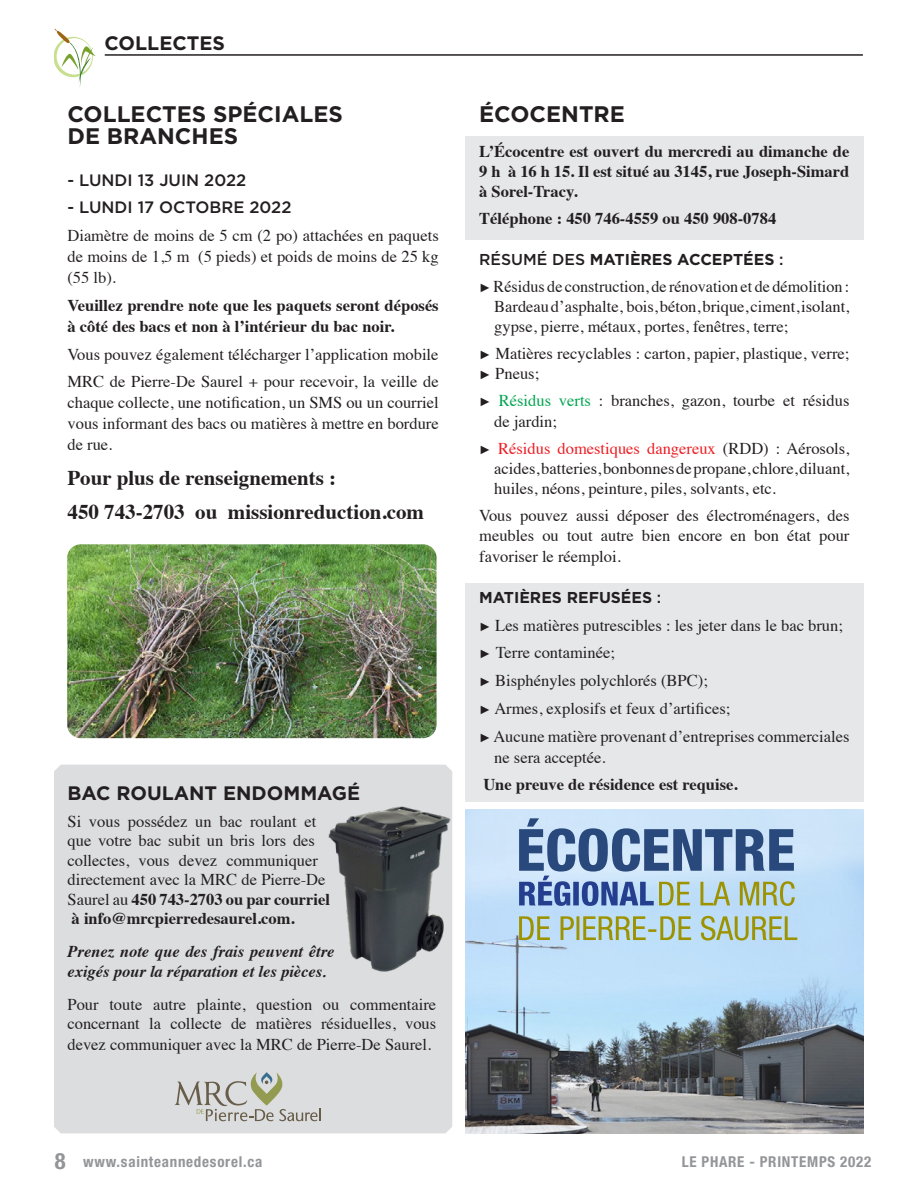
<style>
.page{position:relative;width:918px;height:1188px;background:#fff}
.page>*{position:absolute;margin:0;border:0;box-sizing:border-box;transform-origin:0 0}
.t1{font:700 22.5px/22.5px "Gotham";color:#231f20}
.t2{font:700 21px/34.5px "Times";color:#231f20}
.t3{font:700 19.5px "Gotham";color:#231f20}
.t4{font:16.5px/20.2px "Times";color:#231f20}
.t5{font:700 16.5px/20.2px "Times";color:#231f20}
.t6{font:italic 700 16.5px/19.5px "Times";color:#231f20}
.t7{font:500 16.5px "Gotham";color:#231f20}
.t8{font:700 15.75px "Gotham";color:#231f20}
.t9{font:700 condensed 15px "Helvetica Neue";letter-spacing:.05em;color:#939598}
.s1{font-weight:700}
.s2{font-weight:500}
.s3{font-family:"Arial";font-size:12px}
.s4{color:#00a54f}
.s5{color:#ee1d23}
.s6{font-size:22.5px}
</style>
<div class="page">
<img style="left:466px;top:810px;width:398px;height:324px">
<hr style="left:105px;top:54px;width:758px;height:2px;background:#231f20">
<svg style="left:54px;top:28px;width:42px;height:59px"></svg>
<img style="left:67px;top:544px;width:370px;height:194px">
<div style="left:466px;top:584px;width:398px;height:218px;background:#e6e7e9"></div>
<div style="left:466px;top:137px;width:398px;height:103px;background:#e6e7e9"></div>
<svg style="left:519px;top:818px;width:276px;height:88px;background:#8aa4c1"></svg>
<svg style="left:519px;top:916px;width:278px;height:25px;background:#b2c4a5"></svg>
<div style="left:54px;top:765px;width:398px;height:368px;background:#dcdddf"></div>
<img style="left:315px;top:805px;width:137px;height:167px">
<svg style="left:174px;top:1072px;width:147px;height:49px;background:#c8c8c3"></svg>
<p class="t3" style="left:105px;top:32px;width:122px">COLLECTES</p>
<h1 class="t1" style="left:68px;top:103px;width:277px">COLLECTES SPÉCIALES<br>DE BRANCHES</h1>
<p class="t7" style="left:68px;top:170px;width:180px">- LUNDI 13 JUIN 2022</p>
<p class="t7" style="left:68px;top:198px;width:225px">- LUNDI 17 OCTOBRE 2022</p>
<p class="t4" style="left:68px;top:224px;width:373px;line-height:21px;text-align:justify">Diamètre de moins de 5 cm (2 po) attachées en paquets de moins de 1,5 m (5 pieds) et poids de moins de 25 kg (55 lb).</p>
<p class="t5" style="left:68px;top:293px;width:373px;line-height:21px">Veuillez prendre note que les paquets seront déposés à côté des bacs et non à l’intérieur du bac noir.</p>
<p class="t4" style="left:68px;top:339px;width:373px;line-height:27.8px">Vous pouvez également télécharger l’application mobile<br>MRC de Pierre-De Saurel + pour recevoir, la veille de</p>
<p class="t4" style="left:68px;top:391px;width:373px;line-height:21px;text-align:justify">chaque collecte, une notification, un SMS ou un courriel vous informant des bacs ou matières à mettre en bordure de rue.</p>
<p class="t2" style="left:68px;top:458px;width:358px">Pour plus de renseignements :<br>450 743-2703 ou missionreduction.com</p>
<p class="t3" style="left:68px;top:782px;width:294px">BAC ROULANT ENDOMMAGÉ</p>
<p class="t4" style="left:68px;top:810px;width:264px;line-height:19.5px">Si vous possédez un bac roulant et que votre bac subit un bris lors des collectes, vous devez communiquer directement avec la MRC de Pierre-De Saurel au <span class="s1">450 743-2703 ou par courriel à info@mrcpierredesaurel.com.</span></p>
<p class="t6" style="left:68px;top:941px;width:268px">Prenez note que des frais peuvent être exigés pour la réparation et les pièces.</p>
<p class="t4" style="left:68px;top:993px;width:370px;line-height:19.5px">Pour toute autre plainte, question ou commentaire concernant la collecte de matières résiduelles, vous</p>
<p class="t4" style="left:68px;top:1033px;width:365px">devez communiquer avec la MRC de Pierre-De Saurel.</p>
<h1 class="t1" style="left:479px;top:103px;width:147px">ÉCOCENTRE</h1>
<p class="t5" style="left:479px;top:139px;width:372px;text-align:justify">L’Écocentre est ouvert du mercredi au dimanche de 9 h à 16 h 15. Il est situé au 3145, rue Joseph-Simard à Sorel-Tracy.</p>
<p class="t5" style="left:479px;top:207px;width:298px">Téléphone : 450 746-4559 ou 450 908-0784</p>
<p class="t8" style="left:479px;top:249px;width:306px"><span class="s2">RÉSUMÉ DES</span> MATIÈRES ACCEPTÉES <span class="s2">:</span></p>
<p class="t4" style="left:494px;top:274px;width:357px;text-align:justify;text-indent:-15px"><span class="s3">►</span> Résidus de construction, de rénovation et de démolition :<br>Bardeau d’asphalte, bois, béton, brique, ciment, isolant, gypse, pierre, métaux, portes, fenêtres, terre;</p>
<p class="t4" style="left:479px;top:342px;width:372px"><span class="s3">►</span> Matières recyclables : carton, papier, plastique, verre; <span class="s3">►</span> Pneus;</p>
<p class="t4" style="left:494px;top:389px;width:357px;text-indent:-15px"><span class="s3">►</span> <span class="s4">Résidus verts</span> : branches, gazon, tourbe et résidus de jardin;</p>
<p class="t4" style="left:494px;top:436px;width:357px;text-align:justify;text-indent:-15px"><span class="s3">►</span> <span class="s5">Résidus domestiques dangereux</span> (RDD) : Aérosols, acides, batteries, bonbonnes de propane, chlore, diluant, huiles, néons, peinture, piles, solvants, etc.</p>
<p class="t4" style="left:479px;top:504px;width:372px;text-align:justify">Vous pouvez aussi déposer des électroménagers, des meubles ou tout autre bien encore en bon état pour favoriser le réemploi.</p>
<p class="t8" style="left:479px;top:588px;width:184px">MATIÈRES REFUSÉES <span class="s2">:</span></p>
<p class="t4" style="left:479px;top:610px;width:372px;line-height:27.8px"><span class="s3">►</span> Les matières putrescibles : les jeter dans le bac brun; <span class="s3">►</span> Terre contaminée;<br><span class="s3">►</span> Bisphényles polychlorés (BPC);<br><span class="s3">►</span> Armes, explosifs et feux d’artifices;<br><span class="s3">►</span> Aucune matière provenant d’entreprises commerciales</p>
<p class="t4" style="left:494px;top:745px;width:113px">ne sera acceptée.</p>
<p class="t5" style="left:483px;top:773px;width:256px">Une preuve de résidence est requise.</p>
<p class="t9" style="left:55px;top:1153px;width:209px"><span class="s6">8</span> www.sainteannedesorel.ca</p>
<p class="t9" style="left:682px;top:1153px;width:191px">LE PHARE - PRINTEMPS 2022</p>
</div>
